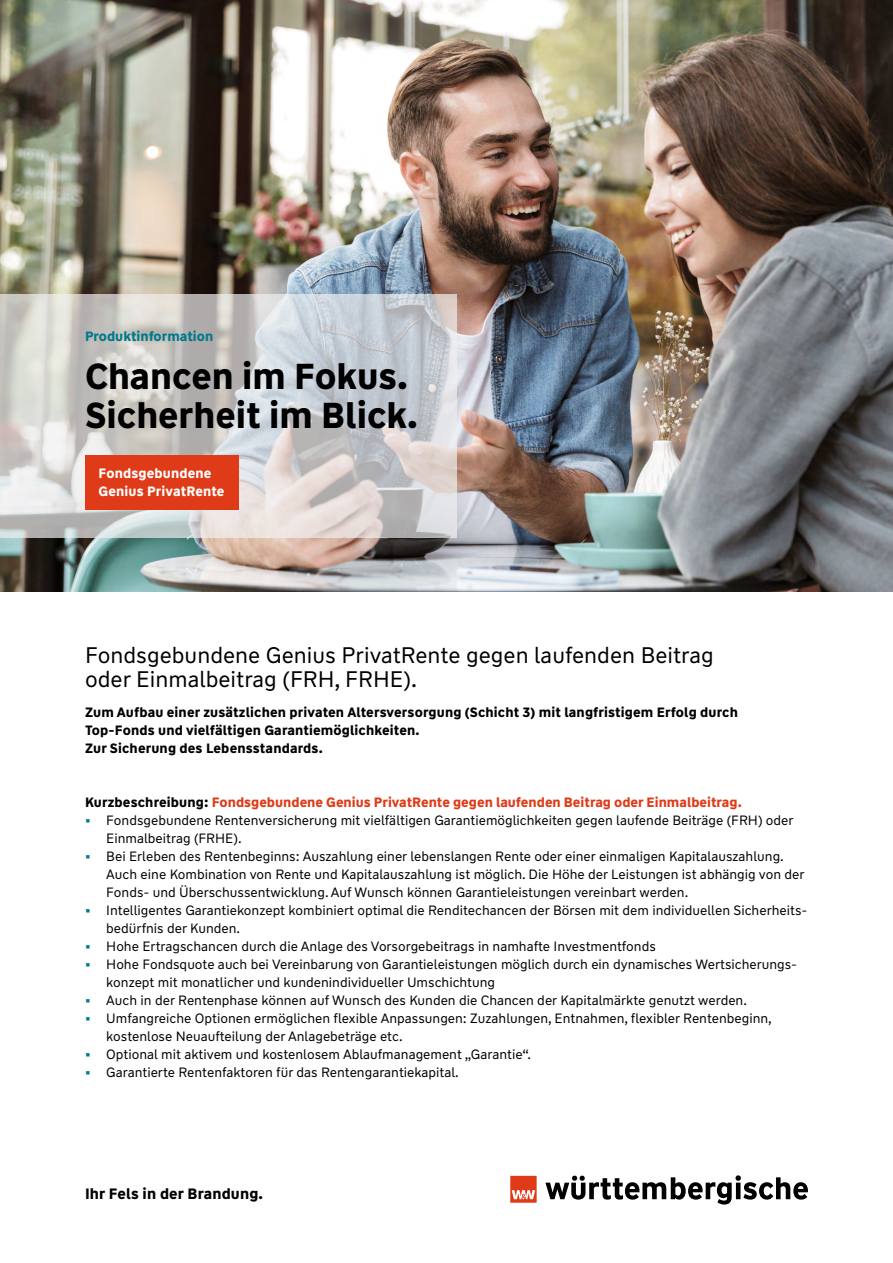
<style>
.page{position:relative;width:893px;height:1263px;background:#fff}
.page>*{position:absolute;margin:0;border:0;box-sizing:border-box;transform-origin:0 0}
._01_1_Headline_Titel{font:700 36px/39.6px "WW Type";color:#000}
._01_4_Kapitelübersch{font:22.5px/24.8px "WW Type";color:#000}
._04_1_Schrift_im_Kas{font:700 15px "WW Type";letter-spacing:.01em;color:#000}
.t1{font:13.5px/18px "WW Type";color:#000}
._02_1_Zwischenübersc{font:700 13.5px/18px "WW Type";letter-spacing:.01em;color:#000}
._02_1_Zwischenübersc-2{font:700 13.5px "WW Type";color:#df3b18}
._04_1_Schrift_im_Kas-2{font:700 13.5px/18px "WW Type";letter-spacing:.01em;color:#fff}
._01_0_Overline{font:700 13.5px "WW Type";color:#00798b}
.s1{color:#000}
.s2{font-weight:700;color:#00798b}
</style>
<div class="page">
<img style="left:0;top:0;width:893px;height:591px">
<svg style="left:0;top:294px;width:457px;height:243px;background:#cecdcd"></svg>
<div style="left:85px;top:455px;width:153px;height:55px;background:#df3b18"></div>
<svg style="left:545px;top:1175px;width:263px;height:29px"></svg>
<svg style="left:510px;top:1176px;width:27px;height:27px"></svg>
<p class="_01_0_Overline" style="left:85px;top:327px;width:130px">Produktinformation</p>
<p class="_01_1_Headline_Titel" style="left:85px;top:356px;width:334px">Chancen im Fokus.<br>Sicherheit im Blick.</p>
<p class="_04_1_Schrift_im_Kas-2" style="left:99px;top:465px;width:128px">Fondsgebundene<br>Genius PrivatRente</p>
<p class="_01_4_Kapitelübersch" style="left:85px;top:643px;width:630px">Fondsgebundene Genius PrivatRente gegen laufenden Beitrag oder Einmalbeitrag (FRH, FRHE).</p>
<p class="_02_1_Zwischenübersc" style="left:85px;top:703px;width:654px">Zum Aufbau einer zusätzlichen privaten Altersversorgung (Schicht 3) mit langfristigem Erfolg durch<br>Top-Fonds und vielfältigen Garantiemöglichkeiten.<br>Zur Sicherung des Lebensstandards.</p>
<p class="_02_1_Zwischenübersc-2" style="left:85px;top:793px;width:658px"><span class="s1">Kurzbeschreibung:</span> Fondsgebundene Genius PrivatRente gegen laufenden Beitrag oder Einmalbeitrag.</p>
<p class="t1" style="left:106px;top:811px;width:689px;text-indent:-21px"><span class="s2">•</span> Fondsgebundene Rentenversicherung mit vielfältigen Garantiemöglichkeiten gegen laufende Beiträge (FRH) oder<br>Einmalbeitrag (FRHE).</p>
<p class="t1" style="left:106px;top:847px;width:700px;text-indent:-21px"><span class="s2">•</span> Bei Erleben des Rentenbeginns: Auszahlung einer lebenslangen Rente oder einer einmaligen Kapitalauszahlung.<br>Auch eine Kombination von Rente und Kapitalauszahlung ist möglich. Die Höhe der Leistungen ist abhängig von der<br>Fonds- und Überschussentwicklung. Auf Wunsch können Garantieleistungen vereinbart werden.</p>
<p class="t1" style="left:106px;top:901px;width:702px;text-indent:-21px"><span class="s2">•</span> Intelligentes Garantiekonzept kombiniert optimal die Renditechancen der Börsen mit dem individuellen Sicherheits&shy;bedürfnis der Kunden.</p>
<p class="t1" style="left:85px;top:937px;width:572px"><span class="s2">•</span> Hohe Ertragschancen durch die Anlage des Vorsorgebeitrags in namhafte Investmentfonds</p>
<p class="t1" style="left:106px;top:955px;width:692px;text-indent:-21px"><span class="s2">•</span> Hohe Fondsquote auch bei Vereinbarung von Garantieleistungen möglich durch ein dynamisches Wertsicherungs&shy;konzept mit monatlicher und kundenindividueller Umschichtung</p>
<p class="t1" style="left:85px;top:991px;width:663px"><span class="s2">•</span> Auch in der Rentenphase können auf Wunsch des Kunden die Chancen der Kapitalmärkte genutzt werden.</p>
<p class="t1" style="left:106px;top:1009px;width:667px;text-indent:-21px"><span class="s2">•</span> Umfangreiche Optionen ermöglichen flexible Anpassungen: Zuzahlungen, Entnahmen, flexibler Rentenbeginn, kostenlose Neuaufteilung der Anlagebeträge etc.</p>
<p class="t1" style="left:85px;top:1045px;width:447px"><span class="s2">•</span> Optional mit aktivem und kostenlosem Ablaufmanagement „Garantie“.</p>
<p class="t1" style="left:85px;top:1063px;width:375px"><span class="s2">•</span> Garantierte Rentenfaktoren für das Rentengarantiekapital.</p>
<p class="_04_1_Schrift_im_Kas" style="left:85px;top:1184px;width:179px">Ihr Fels in der Brandung.</p>
</div>
